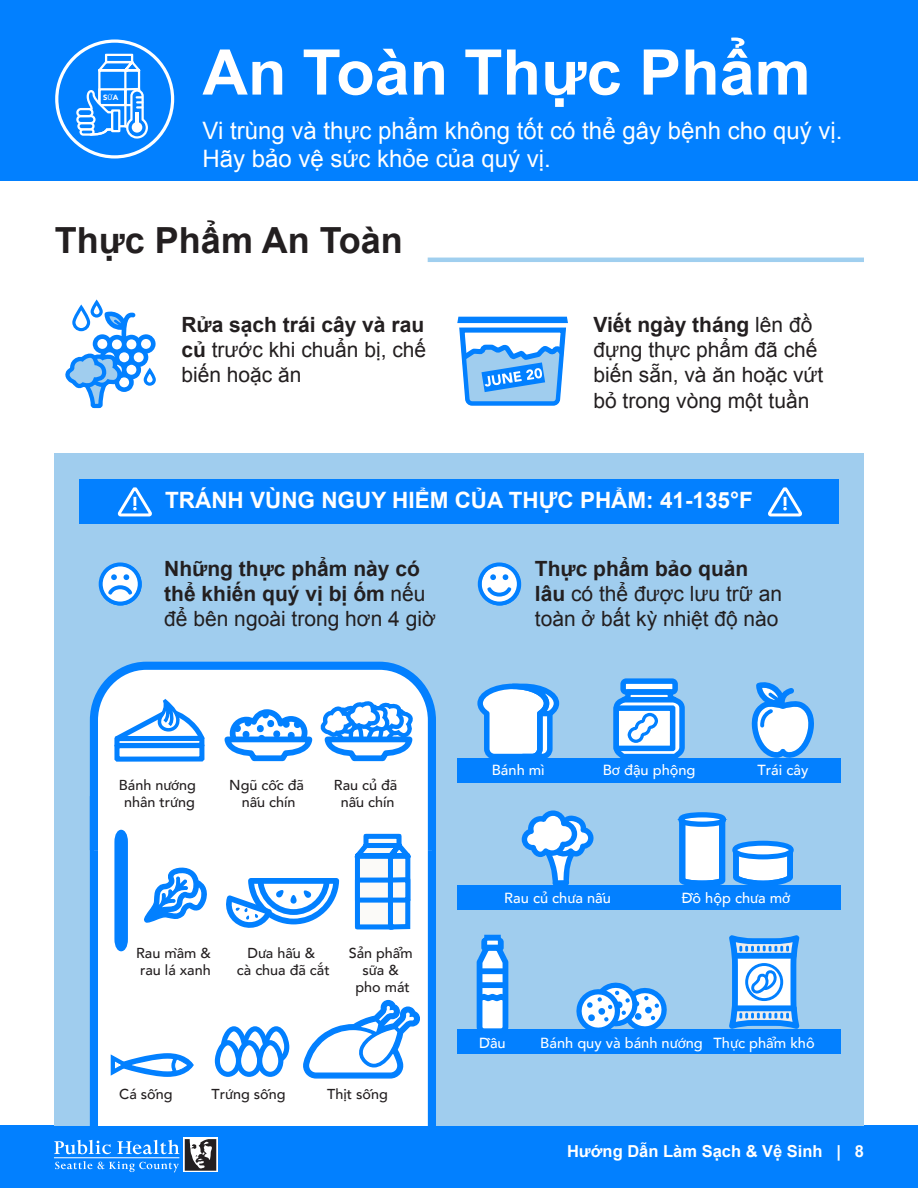
<style>
.page{position:relative;width:918px;height:1188px;background:#fff}
.page>*{position:absolute;margin:0;border:0;box-sizing:border-box;transform-origin:0 0}
.t1{font:700 63px "Arial";color:#fff}
.t2{font:700 36px "Arial";color:#231f20}
.t3{font:24px/28.8px "Arial";color:#fff}
.t4{font:700 22.5px "Arial";color:#fff}
.t5{font:21px/25.2px "Arial";color:#231f20}
.t6{font:700 21px/25.2px "Arial";color:#231f20}
.t7{font:700 16.5px "Arial";color:#fff}
.t8{font:500 14.55px "Avenir";color:#fff}
.t9{font:500 14.4px/17.2px "Avenir";color:#231f20;text-align:center}
.t10{font:900 7.65px "Avenir";color:#fff}
.s1{font-family:"Myriad Pro";font-weight:400}
.s2{font-weight:700}
.s3{font-weight:400}
</style>
<div class="page">
<div style="left:0;top:0;width:918px;height:180px;background:#0280ff"></div>
<div style="left:0;top:1125px;width:918px;height:63px;background:#0280ff"></div>
<div style="left:55px;top:39px;width:119px;height:120px;border:3px solid #fff;border-radius:50%"></div>
<svg style="left:75px;top:53px;width:74px;height:87px"></svg>
<hr style="left:135px;top:113px;width:4px;height:11px;background:#fff">
<div style="left:184px;top:1138px;width:34px;height:34px;background:#c0bebf"></div>
<svg style="left:55px;top:1161px;width:124px;height:11px"></svg>
<svg style="left:185px;top:1139px;width:31px;height:32px"></svg>
<svg style="left:54px;top:1140px;width:57px;height:14px"></svg>
<svg style="left:117px;top:1140px;width:62px;height:14px"></svg>
<hr style="left:54px;top:1158px;width:125px;height:1px;background:#fff">
<div style="left:54px;top:453px;width:810px;height:672px;background:#a0cdee"></div>
<div style="left:79px;top:480px;width:760px;height:44px;background:#0380ff"></div>
<hr style="left:428px;top:258px;width:436px;height:4px;background:#a0cfef">
<div style="left:72px;top:306px;width:18px;height:25px;border:3px solid #0280ff;border-radius:7px"></div>
<svg style="left:92px;top:302px;width:9px;height:14px"></svg>
<div style="left:91px;top:301px;width:12px;height:17px;border:3px solid #0280ff;border-radius:4px"></div>
<svg style="left:65px;top:311px;width:91px;height:98px"></svg>
<svg style="left:457px;top:317px;width:111px;height:89px"></svg>
<svg style="left:117px;top:487px;width:35px;height:30px"></svg>
<svg style="left:768px;top:487px;width:34px;height:30px"></svg>
<svg style="left:477px;top:562px;width:45px;height:44px"></svg>
<svg style="left:98px;top:562px;width:44px;height:44px"></svg>
<svg style="left:90px;top:858px;width:346px;height:267px"></svg>
<svg style="left:89px;top:661px;width:347px;height:197px;fill:#fff"></svg>
<svg style="left:213px;top:1025px;width:78px;height:53px"></svg>
<svg style="left:109px;top:1052px;width:87px;height:26px"></svg>
<svg style="left:143px;top:864px;width:66px;height:85px"></svg>
<svg style="left:113px;top:698px;width:93px;height:66px"></svg>
<svg style="left:114px;top:826px;width:14px;height:129px"></svg>
<svg style="left:221px;top:661px;width:197px;height:272px"></svg>
<svg style="left:302px;top:999px;width:120px;height:80px"></svg>
<svg style="left:751px;top:682px;width:63px;height:76px"></svg>
<div style="left:457px;top:758px;width:383px;height:25px;background:#0380ff"></div>
<div style="left:457px;top:885px;width:383px;height:25px;background:#0380ff"></div>
<div style="left:457px;top:1029px;width:383px;height:25px;background:#0380ff"></div>
<svg style="left:476px;top:934px;width:33px;height:95px"></svg>
<svg style="left:477px;top:683px;width:83px;height:75px"></svg>
<div style="left:539px;top:711px;width:12px;height:5px;border:2px solid #0280ff"></div>
<svg style="left:613px;top:678px;width:72px;height:80px"></svg>
<svg style="left:522px;top:810px;width:72px;height:75px"></svg>
<svg style="left:677px;top:812px;width:117px;height:73px"></svg>
<svg style="left:729px;top:935px;width:71px;height:94px"></svg>
<svg style="left:576px;top:982px;width:91px;height:47px"></svg>
<p class="t10" style="left:103px;top:91px;width:17px">S<span class="s1">Ữ</span>A</p>
<h1 class="t1" style="left:202px;top:30px;width:610px">An Toàn Thực Phẩm</h1>
<p class="t3" style="left:202px;top:116px;width:641px">Vi trùng và thực phẩm không tốt có thể gây bệnh cho quý vị.<br>Hãy bảo vệ sức khỏe của quý vị.</p>
<p class="t2" style="left:55px;top:216px;width:350px">Thực Phẩm An Toàn</p>
<p class="t5" style="left:181px;top:312px;width:246px;text-align:justify"><span class="s2">Rửa sạch trái cây và rau củ</span> trước khi chuẩn bị, chế biến hoặc ăn</p>
<p class="t5" style="left:593px;top:312px;width:232px"><span class="s2">Viết ngày tháng</span> lên đồ đựng thực phẩm đã chế biến sẵn, và ăn hoặc vứt bỏ trong vòng một tuần</p>
<p class="t4" style="left:165px;top:486px;width:589px">TRÁNH VÙNG NGUY HIỂM CỦA THỰC PHẨM: 41-135°F</p>
<p class="t6" style="left:164px;top:556px;width:273px">Những thực phẩm này có thể khiến quý vị bị ốm <span class="s3">nếu để bên ngoài trong hơn 4 giờ</span></p>
<p class="t5" style="left:535px;top:556px;width:249px"><span class="s2">Thực phẩm bảo quản lâu</span> có thể được lưu trữ an toàn ở bất kỳ nhiệt độ nào</p>
<p class="t9" style="left:119px;top:776px;width:79px">Bánh n<span class="s1">ướ</span>ng nhân tr<span class="s1">ứ</span>ng</p>
<p class="t9" style="left:229px;top:776px;width:76px">Ngũ cốc đã nấu chín</p>
<p class="t9" style="left:334px;top:776px;width:65px">Rau củ đã nấu chín</p>
<p class="t9" style="left:136px;top:944px;width:76px;text-align:left">Rau mầm &amp; rau lá xanh</p>
<p class="t9" style="left:237px;top:944px;width:94px">D<span class="s1">ư</span>a hấu &amp;<br>cà chua đã cắt</p>
<p class="t9" style="left:349px;top:944px;width:65px">Sản phẩm s<span class="s1">ữ</span>a &amp; pho mát</p>
<p class="t9" style="left:119px;top:1084px;width:55px">Cá sống</p>
<p class="t9" style="left:212px;top:1084px;width:75px">Tr<span class="s1">ứ</span>ng sống</p>
<p class="t9" style="left:327px;top:1084px;width:62px">Thịt sống</p>
<p class="t8" style="left:492px;top:757px;width:55px">Bánh mì</p>
<p class="t8" style="left:603px;top:757px;width:94px">B<span class="s1">ơ</span> đậu phộng</p>
<p class="t8" style="left:757px;top:757px;width:52px">Trái cây</p>
<p class="t8" style="left:504px;top:885px;width:108px">Rau củ ch<span class="s1">ư</span>a nấu</p>
<p class="t8" style="left:682px;top:885px;width:110px">Đồ hộp ch<span class="s1">ư</span>a m<span class="s1">ở</span></p>
<p class="t8" style="left:479px;top:1030px;width:28px">Dầu</p>
<p class="t8" style="left:540px;top:1030px;width:276px">Bánh quy và bánh n<span class="s1">ướ</span>ng Th<span class="s1">ự</span>c phẩm khô</p>
<p class="t7" style="left:567px;top:1140px;width:298px">Hướng Dẫn Làm Sạch &amp; Vệ Sinh | 8</p>
</div>
